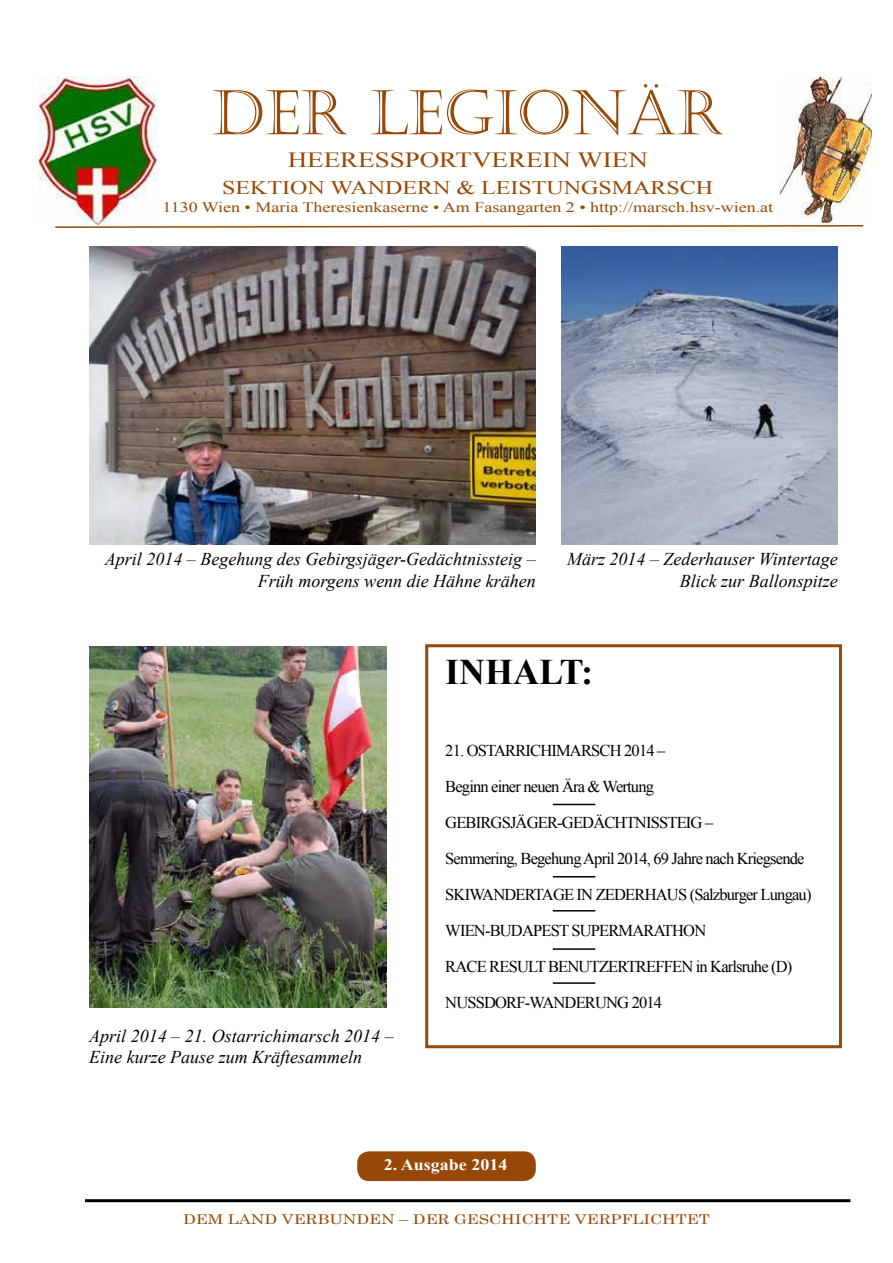
<style>
.page{position:relative;width:893px;height:1263px;background:#fff}
.page>*{position:absolute;margin:0;border:0;box-sizing:border-box;transform-origin:0 0}
.t1{font:61.5px "Castellar";color:#984806}
.t2{font:700 36px "Times New Roman";color:#000}
.t3{font:21.6px "Times New Roman";color:#984806;scale:1.25 1}
.t4{font:19.2px "Times New Roman";color:#984806;scale:1.25 1}
.t5{font:italic 18px/21.6px "Times New Roman";color:#000;text-align:right}
.t6{font:16.5px/36px "Times New Roman";letter-spacing:-.05em;color:#000}
.t7{font:700 16.2px "Times New Roman";color:#fff;scale:1.11 1}
.t8{font:14.4px "Times New Roman";color:#984806;scale:1.25 1}
.t9{font:13.5px "Century";color:#984806;scale:1.22 1}
</style>
<div class="page">
<img style="left:794px;top:77px;width:78px;height:100px">
<img style="left:38px;top:77px;width:119px;height:113px">
<svg style="left:54px;top:148px;width:811px;height:80px"></svg>
<div style="left:357px;top:1151px;width:179px;height:30px;background:#984806;border-radius:12px"></div>
<img style="left:89px;top:247px;width:447px;height:297px">
<img style="left:561px;top:247px;width:277px;height:297px">
<hr style="left:85px;top:1199px;width:765px;height:3px;background:#000">
<div style="left:425px;top:644px;width:417px;height:404px;border:3px solid #984806"></div>
<img style="left:89px;top:646px;width:298px;height:362px">
<hr style="left:553px;top:804px;width:42px;height:1px;background:#000">
<hr style="left:553px;top:876px;width:42px;height:1px;background:#000">
<hr style="left:553px;top:910px;width:42px;height:1px;background:#000">
<hr style="left:553px;top:948px;width:42px;height:2px;background:#000">
<hr style="left:553px;top:982px;width:42px;height:2px;background:#000">
<h1 class="t1" style="left:212px;top:78px;width:513px">DER LEGIONÄR</h1>
<h3 class="t3" style="left:288px;top:145px;width:290px">HEERESSPORTVEREIN WIEN</h3>
<p class="t4" style="left:222px;top:174px;width:394px">SEKTION WANDERN &amp; LEISTUNGSMARSCH</p>
<p class="t8" style="left:162px;top:197px;width:490px">1130 Wien • Maria Theresienkaserne • Am Fasangarten 2 • http://marsch.hsv-wien.at</p>
<p class="t5" style="left:105px;top:548px;width:432px">April 2014 – Begehung des Gebirgsjäger-Gedächtnissteig –<br>Früh morgens wenn die Hähne krähen</p>
<p class="t5" style="left:567px;top:548px;width:272px">März 2014 – Zederhauser Wintertage<br>Blick zur Ballonspitze</p>
<h2 class="t2" style="left:445px;top:647px;width:150px">Inhalt:</h2>
<p class="t6" style="left:445px;top:733px;width:222px">21. OSTARRICHIMARSCH 2014 –<br>Beginn einer neuen Ära &amp; Wertung<br>Gebirgs</p>
<p class="t6" style="left:510px;top:805px;width:18px">jäger</p>
<p class="t6" style="left:557px;top:805px;width:15px">-gedächtnissteig</p>
<p class="t6" style="left:445px;top:805px;width:361px;text-indent:260px">–<br>Semmering, Begehung April 2014, 69 Jahre nach Kriegsende<br>SKIwandertage</p>
<p class="t6" style="left:577px;top:877px;width:40px">in Zederhaus</p>
<p class="t6" style="left:690px;top:877px;width:123px">(Salzburger Lungau)</p>
<p class="t5" style="left:89px;top:1024px;width:306px;text-align:left">April 2014 – 21. Ostarrichimarsch 2014 –<br>Eine kurze Pause zum Kräftesammeln</p>
<p class="t6" style="left:445px;top:913px;width:12px">wien</p>
<p class="t6" style="left:485px;top:913px;width:26px">-Budapest</p>
<p class="t6" style="left:571px;top:913px;width:12px">supermarathon</p>
<p class="t6" style="left:445px;top:949px;width:22px">Race</p>
<p class="t6" style="left:489px;top:949px;width:21px">Result</p>
<p class="t6" style="left:548px;top:949px;width:11px">benutzertreffen</p>
<p class="t6" style="left:696px;top:949px;width:98px">in Karlsruhe (D)</p>
<p class="t6" style="left:445px;top:985px;width:22px">Nussdorf</p>
<p class="t6" style="left:525px;top:985px;width:30px">-Wanderung</p>
<p class="t6" style="left:632px;top:985px;width:32px">2014</p>
<p class="t7" style="left:384px;top:1154px;width:113px">2. Ausgabe 2014</p>
<p class="t9" style="left:183px;top:1208px;width:433px">DEM LAND VERBUNDEN – DER GESCHICHTE VERPFLICHTET</p>
</div>
